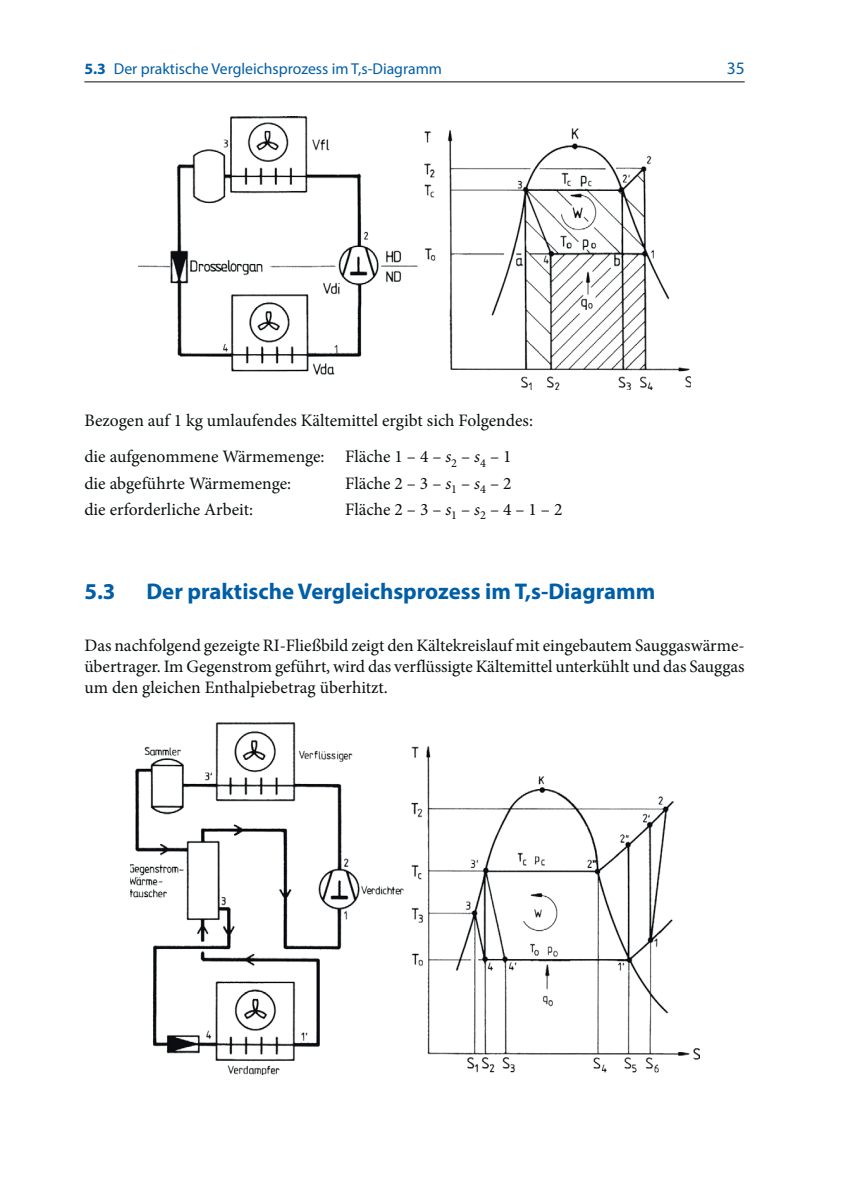
<style>
.page{position:relative;width:844px;height:1191px;background:#fff}
.page>*{position:absolute;margin:0;border:0;box-sizing:border-box;transform-origin:0 0}
.t1{font:700 22.75px "Myriad Pro";color:#005ea7}
.t2{font:17.5px/21px "Minion Pro";color:#090e0f}
.t3{font:17.5px "Myriad Pro";color:#005ea7}
.t4{font:15.75px "Myriad Pro";color:#005ea7}
.s1{font-weight:700}
.s2{font-style:italic}
</style>
<div class="page">
<hr style="left:84px;top:81px;width:660px;height:1px;background:#090e0f">
<img style="left:138px;top:117px;width:552px;height:272px">
<img style="left:130px;top:722px;width:569px;height:353px">
<p class="t4" style="left:84px;top:63px;width:359px"><span class="s1">5.3</span> Der praktische Vergleichsprozess im T,s-Diagramm</p>
<p class="t2" style="left:84px;top:403px;width:450px;line-height:36.8px">Bezogen auf 1 kg umlaufendes Kältemittel ergibt sich Folgendes: die aufgenommene Wärmemenge: Fläche 1 – 4 – <span class="s2">s</span><sub>2</sub> – <span class="s2">s</span><sub>4</sub> – 1</p>
<p class="t2" style="left:84px;top:474px;width:208px">die abgeführte Wärmemenge:</p>
<p class="t2" style="left:345px;top:474px;width:168px">Fläche 2 – 3 – <span class="s2">s</span><sub>1</sub> – <span class="s2">s</span><sub>4</sub> – 2</p>
<p class="t2" style="left:84px;top:500px;width:170px">die erforderliche Arbeit:</p>
<p class="t2" style="left:345px;top:500px;width:219px">Fläche 2 – 3 – <span class="s2">s</span><sub>1</sub> – <span class="s2">s</span><sub>2</sub> – 4 – 1 – 2</p>
<p class="t3" style="left:726px;top:62px;width:19px">35</p>
<h1 class="t1" style="left:84px;top:583px;width:33px">5.3</h1>
<h1 class="t1" style="left:146px;top:583px;width:510px">Der praktische Vergleichsprozess im T,s-Diagramm</h1>
<p class="t2" style="left:84px;top:637px;width:661px;text-align:justify">Das nachfolgend gezeigte RI-Fließbild zeigt den Kältekreislauf mit eingebautem Sauggaswärme&shy;übertrager. Im Gegenstrom geführt, wird das verflüssigte Kältemittel unterkühlt und das Sauggas um den gleichen Enthalpiebetrag überhitzt.</p>
</div>
